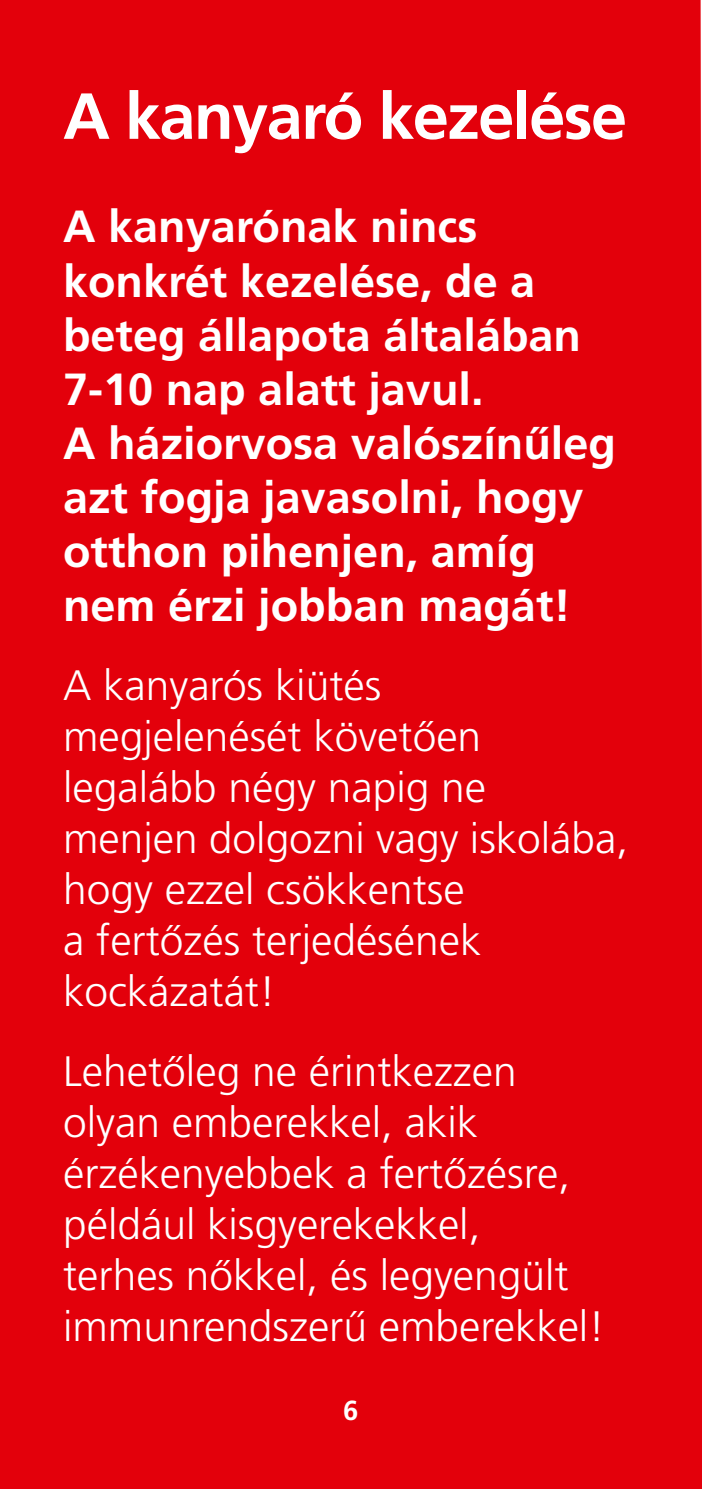
<style>
.page{position:relative;width:702px;height:1489px;background:#fff}
.page>*{position:absolute;margin:0;border:0;box-sizing:border-box;transform-origin:0 0}
.t1{font:700 65px "Frutiger LT Pro";letter-spacing:-.025em;color:#fff}
.t2{font:700 45px/54px "Frutiger LT Pro";color:#fff}
.t3{font:300 42.5px/51px "Frutiger LT Pro";color:#fff}
.t4{font:700 27.5px "Frutiger LT Pro";color:#fff}
</style>
<div class="page">
<div style="left:0;top:0;width:702px;height:1488px;background:#e3000b"></div>
<p class="t1" style="left:63px;top:77px;width:565px">A kanyaró kezelése</p>
<p class="t2" style="left:63px;top:200px;width:554px">A kanyarónak nincs konkrét kezelése, de a beteg állapota általában<br>7-10 nap alatt javul.<br>A háziorvosa valószínűleg azt fogja javasolni, hogy otthon pihenjen, amíg nem érzi jobban magát!</p>
<p class="t3" style="left:63px;top:660px;width:566px">A kanyarós kiütés megjelenését követően legalább négy napig ne menjen dolgozni vagy iskolába, hogy ezzel csökkentse<br>a fertőzés terjedésének kockázatát!</p>
<p class="t3" style="left:63px;top:1045px;width:543px">Lehetőleg ne érintkezzen olyan emberekkel, akik érzékenyebbek a fertőzésre, például kisgyerekekkel,<br>terhes nőkkel, és legyengült immunrendszerű emberekkel!</p>
<p class="t4" style="left:343px;top:1393px;width:17px">6</p>
</div>
